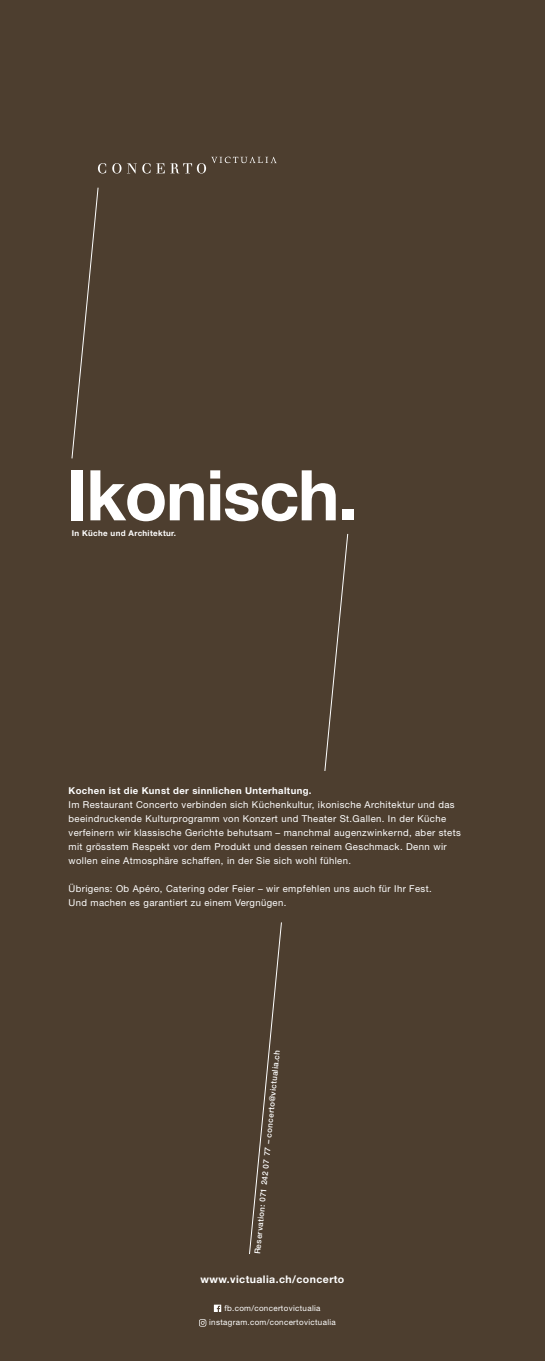
<style>
.page{position:relative;width:545px;height:1361px;background:#fff}
.page>*{position:absolute;margin:0;border:0;box-sizing:border-box;transform-origin:0 0}
.t1{font:700 70px "Helvetica Neue LT Std";letter-spacing:-.02em;color:#fff}
.t2{font:700 10.5px "Helvetica Neue LT Std";letter-spacing:.04em;color:#fff}
.t3{font:9.5px/14px "Helvetica Neue LT Std";letter-spacing:.04em;color:#fff}
.t4{font:700 9.5px "Helvetica Neue LT Std";letter-spacing:.04em;color:#fff}
.t5{font:8px/14px "Helvetica Neue LT Std";letter-spacing:.04em;color:#fff;text-align:center}
.t6{font:500 8px "Helvetica Neue LT Std";color:#fff}
.t7{font:700 8px "Helvetica Neue LT Std";letter-spacing:.04em;color:#fff}
</style>
<div class="page">
<div style="left:0;top:0;width:544px;height:1361px;background:#4d3e2f"></div>
<svg style="left:98px;top:163px;width:8px;height:10px"></svg>
<svg style="left:112px;top:163px;width:9px;height:10px"></svg>
<svg style="left:127px;top:163px;width:23px;height:10px"></svg>
<svg style="left:71px;top:187px;width:27px;height:272px"></svg>
<svg style="left:324px;top:533px;width:24px;height:238px"></svg>
<svg style="left:249px;top:922px;width:33px;height:332px"></svg>
<svg style="left:156px;top:157px;width:120px;height:16px"></svg>
<svg style="left:199px;top:1319px;width:7px;height:7px"></svg>
<svg style="left:214px;top:1304px;width:7px;height:8px"></svg>
<h1 class="t1" style="left:66px;top:452px;width:292px">Ikonisch.</h1>
<p class="t7" style="left:72px;top:528px;width:106px">In Küche und Architektur.</p>
<p class="t4" style="left:68px;top:784px;width:244px">Kochen ist die Kunst der sinnlichen Unterhaltung.</p>
<p class="t3" style="left:68px;top:797px;width:393px">Im Restaurant Concerto verbinden sich Küchenkultur, ikonische Architektur und das beeindruckende Kulturprogramm von Konzert und Theater St.Gallen. In der Küche verfeinern wir klassische Gerichte behutsam – manchmal augenzwinkernd, aber stets mit grösstem Respekt vor dem Produkt und dessen reinem Geschmack. Denn wir wollen eine Atmosphäre schaffen, in der Sie sich wohl fühlen.</p>
<p class="t3" style="left:68px;top:881px;width:364px">Übrigens: Ob Apéro, Catering oder Feier – wir empfehlen uns auch für Ihr Fest.<br>Und machen es garantiert zu einem Vergnügen.</p>
<p class="t6" style="left:251px;top:1253px;width:206px;rotate:-84deg">Reservation: 071 242 07 77 – concerto@victualia.ch</p>
<p class="t2" style="left:200px;top:1273px;width:145px">www.victualia.ch/concerto</p>
<p class="t5" style="left:209px;top:1301px;width:128px">fb.com/concertovictualia instagram.com/concertovictualia</p>
</div>
